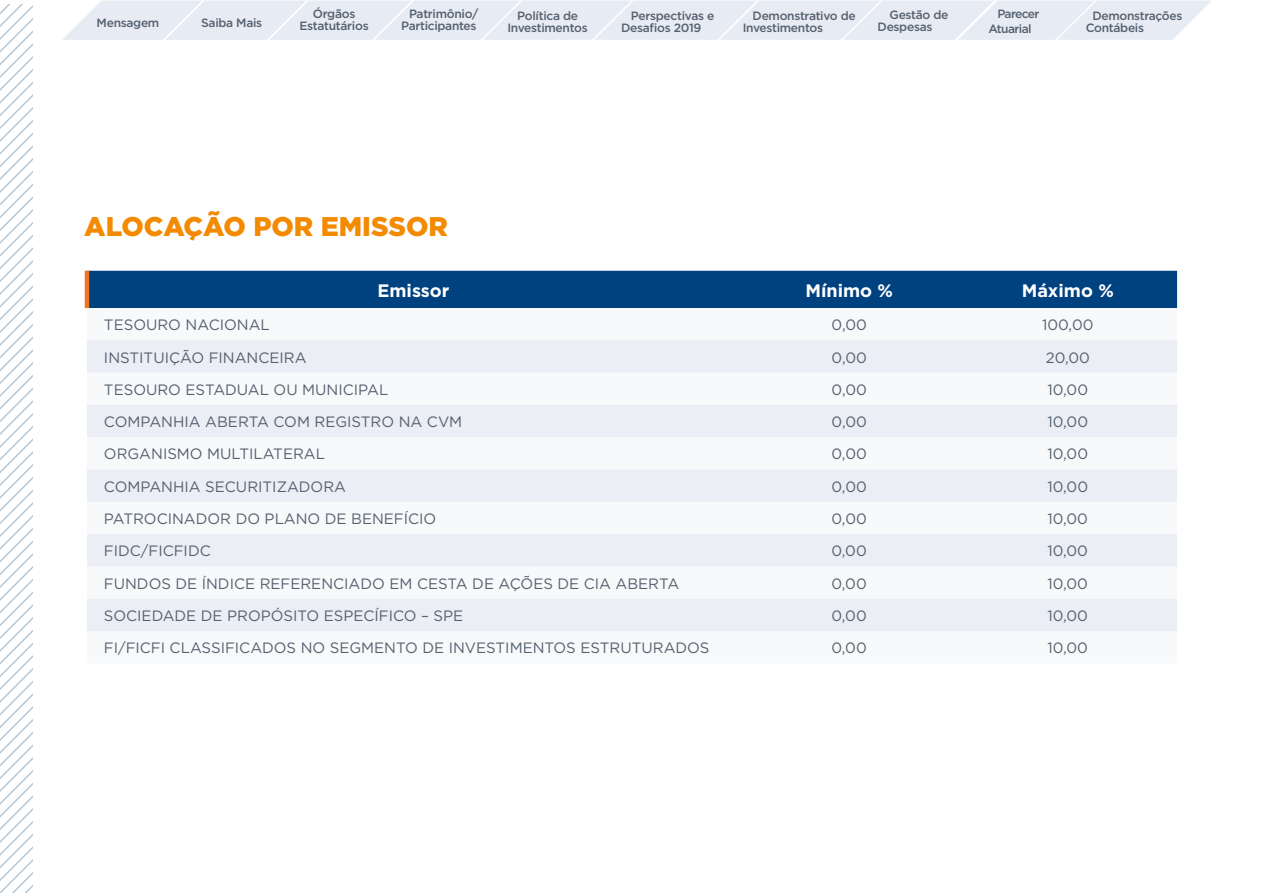
<style>
.page{position:relative;width:1263px;height:893px;background:#fff}
.page>*{position:absolute;margin:0;border:0;box-sizing:border-box;transform-origin:0 0}
.t1{font:900 27px "Gotham";color:#f38a00}
.t2{font:700 18px "Gotham";color:#fff}
.t3{font:15px "Gotham";color:#55616f}
.t4{font:500 12px/12px "Gotham";letter-spacing:-.025em;color:#55616f}
.t5{font:500 12px/14.4px "Gotham";letter-spacing:-.05em;color:#55616f}
</style>
<div class="page">
<svg style="left:0;top:4px;width:33px;height:889px"></svg>
<div style="left:89px;top:271px;width:1088px;height:37px;background:#004280"></div>
<svg style="left:87px;top:340px;width:1090px;height:291px;fill:#eceef6"></svg>
<hr style="left:85px;top:271px;width:4px;height:37px;background:#ef7622">
<svg style="left:62px;top:0;width:1149px;height:40px;background:#e7ecf4"></svg>
<p class="t4" style="left:300px;top:8px;width:71px;text-align:center">Órgãos<br>Estatutários</p>
<p class="t4" style="left:97px;top:17px;width:64px">Mensagem</p>
<p class="t4" style="left:201px;top:17px;width:63px">Saiba Mais</p>
<p class="t4" style="left:401px;top:7px;width:79px;text-align:right">Patrimônio/<br>Participantes</p>
<p class="t4" style="left:621px;top:9px;width:95px;text-indent:10px">Perspectivas e<br>Desafios 2019</p>
<p class="t4" style="left:1086px;top:9px;width:98px;text-indent:7px">Demonstrações<br>Contábeis</p>
<p class="t4" style="left:507px;top:9px;width:82px;text-align:center">Política de<br>Investimentos</p>
<p class="t4" style="left:877px;top:9px;width:72px;text-indent:12px">Gestão de<br>Despesas</p>
<p class="t5" style="left:988px;top:7px;width:53px;text-indent:9px">Parecer<br>Atuarial</p>
<p class="t4" style="left:743px;top:9px;width:115px;text-indent:10px">Demonstrativo de<br>Investimentos</p>
<h1 class="t1" style="left:84px;top:208px;width:365px">ALOCAÇÃO POR EMISSOR</h1>
<p class="t2" style="left:377px;top:278px;width:73px">Emissor</p>
<p class="t2" style="left:805px;top:278px;width:89px">Mínimo %</p>
<p class="t2" style="left:1022px;top:278px;width:94px">Máximo %</p>
<p class="t3" style="left:104px;top:315px;width:167px">TESOURO NACIONAL</p>
<p class="t3" style="left:831px;top:315px;width:37px">0,00</p>
<p class="t3" style="left:1042px;top:315px;width:53px">100,00</p>
<p class="t3" style="left:104px;top:348px;width:204px">INSTITUIÇÃO FINANCEIRA</p>
<p class="t3" style="left:831px;top:348px;width:37px">0,00</p>
<p class="t3" style="left:1046px;top:348px;width:46px">20,00</p>
<p class="t3" style="left:104px;top:380px;width:286px">TESOURO ESTADUAL OU MUNICIPAL</p>
<p class="t3" style="left:831px;top:380px;width:37px">0,00</p>
<p class="t3" style="left:1047px;top:380px;width:42px">10,00</p>
<p class="t3" style="left:104px;top:412px;width:360px">COMPANHIA ABERTA COM REGISTRO NA CVM</p>
<p class="t3" style="left:831px;top:412px;width:37px">0,00</p>
<p class="t3" style="left:1047px;top:412px;width:42px">10,00</p>
<p class="t3" style="left:104px;top:444px;width:223px">ORGANISMO MULTILATERAL</p>
<p class="t3" style="left:831px;top:444px;width:37px">0,00</p>
<p class="t3" style="left:1047px;top:444px;width:42px">10,00</p>
<p class="t3" style="left:104px;top:477px;width:244px">COMPANHIA SECURITIZADORA</p>
<p class="t3" style="left:831px;top:477px;width:37px">0,00</p>
<p class="t3" style="left:1047px;top:477px;width:42px">10,00</p>
<p class="t3" style="left:104px;top:509px;width:334px">PATROCINADOR DO PLANO DE BENEFÍCIO</p>
<p class="t3" style="left:831px;top:509px;width:37px">0,00</p>
<p class="t3" style="left:1047px;top:509px;width:42px">10,00</p>
<p class="t3" style="left:104px;top:541px;width:108px">FIDC/FICFIDC</p>
<p class="t3" style="left:831px;top:541px;width:37px">0,00</p>
<p class="t3" style="left:1047px;top:541px;width:42px">10,00</p>
<p class="t3" style="left:104px;top:574px;width:577px">FUNDOS DE ÍNDICE REFERENCIADO EM CESTA DE AÇÕES DE CIA ABERTA</p>
<p class="t3" style="left:831px;top:574px;width:37px">0,00</p>
<p class="t3" style="left:1047px;top:574px;width:42px">10,00</p>
<p class="t3" style="left:104px;top:606px;width:361px">SOCIEDADE DE PROPÓSITO ESPECÍFICO – SPE</p>
<p class="t3" style="left:831px;top:606px;width:37px">0,00</p>
<p class="t3" style="left:1047px;top:606px;width:42px">10,00</p>
<p class="t3" style="left:104px;top:638px;width:607px">FI/FICFI CLASSIFICADOS NO SEGMENTO DE INVESTIMENTOS ESTRUTURADOS</p>
<p class="t3" style="left:831px;top:638px;width:37px">0,00</p>
<p class="t3" style="left:1047px;top:638px;width:42px">10,00</p>
</div>
